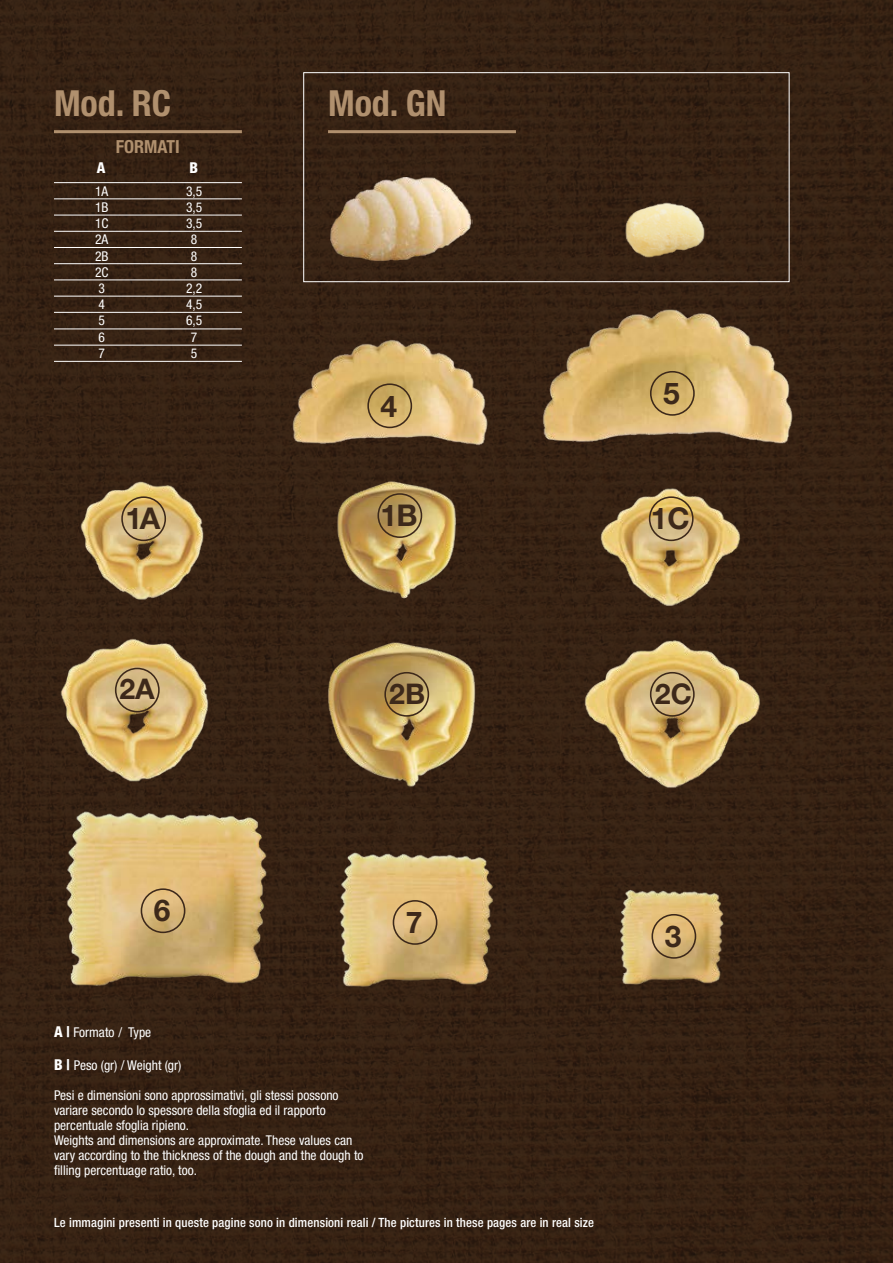
<style>
.page{position:relative;width:893px;height:1263px;background:#fff}
.page>*{position:absolute;margin:0;border:0;box-sizing:border-box;transform-origin:0 0}
.t1{font:700 condensed 36px "Helvetica Neue LT Std";color:#b0906e}
.t2{font:700 30px "Helvetica Neue LT Std";color:#3d291a}
.t3{font:700 28.5px "Helvetica Neue LT Std";color:#3d291a}
.t4{font:700 condensed 18px "Helvetica Neue LT Std";color:#b0906e}
.t5{font:800 condensed 15px "Helvetica Neue LT Std";color:#fff}
.t6{font:condensed 13.5px/16.2px "Helvetica Neue LT Std";color:#fff}
.t7{font:500 condensed 12.75px "Helvetica Neue LT Std";letter-spacing:.01em;color:#fff}
.s1{font-weight:800;font-size:15px}
</style>
<div class="page">
<img style="left:0;top:0;width:893px;height:1263px">
<img style="left:289px;top:337px;width:201px;height:113px">
<img style="left:538px;top:305px;width:259px;height:145px">
<img style="left:76px;top:466px;width:134px;height:149px">
<img style="left:54px;top:621px;width:161px;height:179px">
<img style="left:334px;top:473px;width:124px;height:148px">
<img style="left:325px;top:631px;width:154px;height:185px">
<img style="left:617px;top:888px;width:108px;height:97px">
<img style="left:335px;top:850px;width:161px;height:138px">
<img style="left:61px;top:808px;width:210px;height:180px">
<hr style="left:54px;top:130px;width:188px;height:3px;background:#b0906e">
<hr style="left:54px;top:182px;width:188px;height:1px;background:#fff">
<hr style="left:54px;top:199px;width:188px;height:1px;background:#fff">
<hr style="left:54px;top:215px;width:188px;height:1px;background:#fff">
<hr style="left:54px;top:231px;width:188px;height:1px;background:#fff">
<hr style="left:54px;top:247px;width:188px;height:1px;background:#fff">
<hr style="left:54px;top:263px;width:188px;height:1px;background:#fff">
<hr style="left:54px;top:280px;width:188px;height:1px;background:#fff">
<hr style="left:54px;top:296px;width:188px;height:1px;background:#fff">
<hr style="left:54px;top:329px;width:188px;height:1px;background:#fff">
<hr style="left:54px;top:312px;width:188px;height:1px;background:#fff">
<hr style="left:54px;top:345px;width:188px;height:1px;background:#fff">
<hr style="left:54px;top:361px;width:188px;height:1px;background:#fff">
<img style="left:580px;top:621px;width:185px;height:187px">
<img style="left:597px;top:473px;width:147px;height:148px">
<div style="left:650px;top:672px;width:45px;height:45px;border:2px solid #3d291a;border-radius:50%"></div>
<div style="left:384px;top:672px;width:45px;height:45px;border:2px solid #3d291a;border-radius:50%"></div>
<div style="left:115px;top:668px;width:45px;height:44px;border:2px solid #3d291a;border-radius:50%"></div>
<div style="left:121px;top:496px;width:45px;height:45px;border:2px solid #3d291a;border-radius:50%"></div>
<div style="left:651px;top:914px;width:45px;height:45px;border:2px solid #3d291a;border-radius:50%"></div>
<div style="left:393px;top:900px;width:44px;height:45px;border:2px solid #3d291a;border-radius:50%"></div>
<div style="left:141px;top:888px;width:44px;height:45px;border:2px solid #3d291a;border-radius:50%"></div>
<div style="left:377px;top:493px;width:45px;height:45px;border:2px solid #3d291a;border-radius:50%"></div>
<div style="left:649px;top:496px;width:45px;height:45px;border:2px solid #3d291a;border-radius:50%"></div>
<div style="left:367px;top:383px;width:45px;height:45px;border:2px solid #3d291a;border-radius:50%"></div>
<div style="left:650px;top:371px;width:45px;height:45px;border:2px solid #3d291a;border-radius:50%"></div>
<div style="left:303px;top:72px;width:486px;height:210px;border:1px solid #fff"></div>
<img style="left:623px;top:198px;width:87px;height:63px">
<img style="left:330px;top:177px;width:142px;height:91px">
<hr style="left:328px;top:130px;width:188px;height:3px;background:#b0906e">
<h1 class="t1" style="left:54px;top:82px;width:119px">Mod. RC</h1>
<h3 class="t4" style="left:116px;top:136px;width:65px">FORMATI</h3>
<p class="t6" style="left:95px;top:183px;width:15px">1A<br>1B<br>1C<br>2A<br>2B<br>2C<br>3<br>4<br>5<br>6<br>7</p>
<p class="t6" style="left:186px;top:183px;width:18px;text-align:center">3,5<br>3,5<br>3,5<br>8<br>8<br>8<br>2,2<br>4,5<br>6,5<br>7<br>5</p>
<p class="t5" style="left:97px;top:158px;width:10px">A</p>
<p class="t5" style="left:189px;top:158px;width:10px">B</p>
<h2 class="t2" style="left:125px;top:500px;width:36px">1A</h2>
<h1 class="t1" style="left:328px;top:82px;width:120px">Mod. GN</h1>
<h2 class="t2" style="left:381px;top:387px;width:18px">4</h2>
<h2 class="t2" style="left:663px;top:375px;width:18px">5</h2>
<h2 class="t2" style="left:381px;top:497px;width:39px">1B</h2>
<h2 class="t2" style="left:651px;top:500px;width:40px">1C</h2>
<h3 class="t3" style="left:119px;top:671px;width:37px">2A</h3>
<h3 class="t3" style="left:389px;top:676px;width:37px">2B</h3>
<h3 class="t3" style="left:655px;top:676px;width:38px">2C</h3>
<h2 class="t2" style="left:154px;top:892px;width:18px">6</h2>
<p class="t6" style="left:54px;top:1024px;width:99px"><span class="s1">A |</span> Formato / Type</p>
<p class="t6" style="left:54px;top:1057px;width:129px"><span class="s1">B |</span> Peso (gr) / Weight (gr)</p>
<p class="t6" style="left:54px;top:1087px;width:311px;line-height:15px">Pesi e dimensioni sono approssimativi, gli stessi possono variare secondo lo spessore della sfoglia ed il rapporto percentuale sfoglia ripieno.<br>Weights and dimensions are approximate. These values can vary according to the thickness of the dough and the dough to filling percentuage ratio, too.</p>
<h2 class="t2" style="left:406px;top:904px;width:18px">7</h2>
<p class="t7" style="left:54px;top:1215px;width:542px">Le immagini presenti in queste pagine sono in dimensioni reali / The pictures in these pages are in real size</p>
<h2 class="t2" style="left:665px;top:918px;width:18px">3</h2>
</div>
